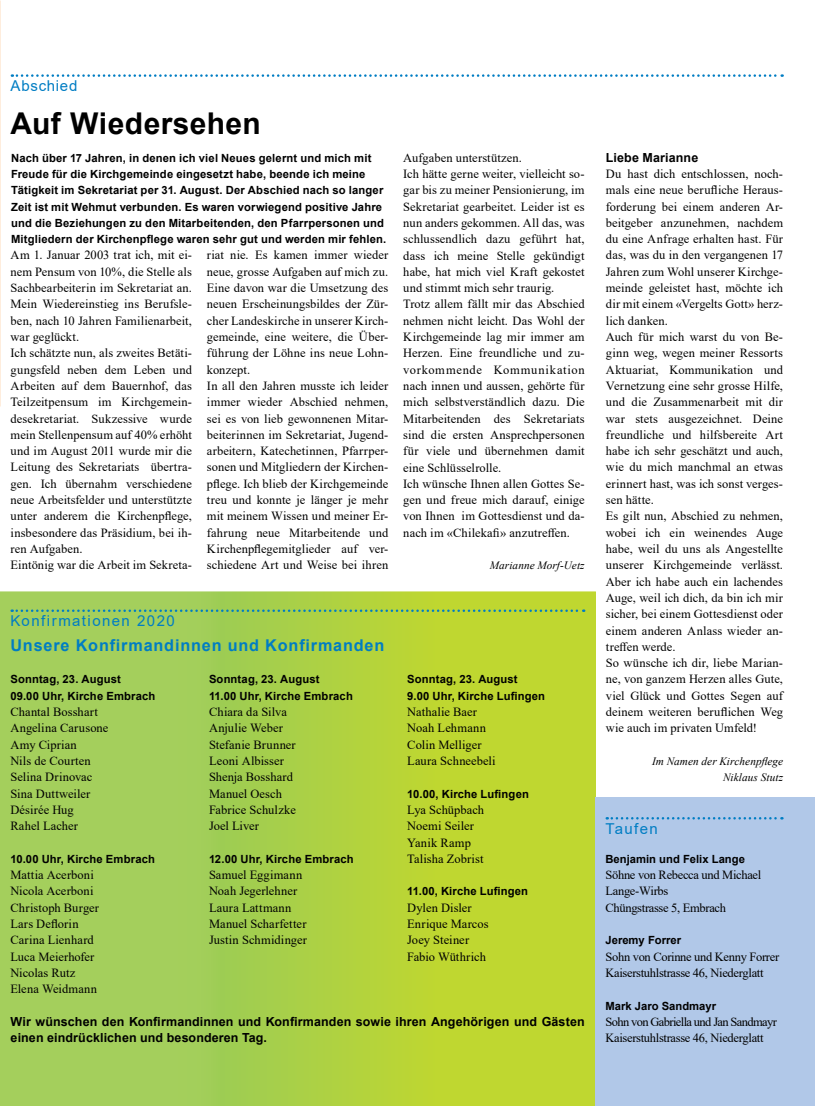
<style>
.page{position:relative;width:815px;height:1106px;background:#fff}
.page>*{position:absolute;margin:0;border:0;box-sizing:border-box;transform-origin:0 0}
.t1{font:700 30px "Arial";letter-spacing:.015em;color:#000}
.t2{font:700 16.25px "Arial";letter-spacing:.05em;color:#007dc3}
.t3{font:15px "Arial";letter-spacing:.095em;color:#007dc3}
.t4{font:15px "Arial";letter-spacing:.045em;color:#007dc3}
.t5{font:12.5px/16.2px "Times New Roman";letter-spacing:.005em;color:#000}
.t6{font:12.5px/16.2px "Times New Roman";letter-spacing:-.025em;color:#000}
.t7{font:700 12.5px/16.2px "Arial";letter-spacing:.01em;color:#000}
.t8{font:700 11.25px/16.2px "Arial";letter-spacing:.01em;color:#000}
.t9{font:italic 11.25px/16.2px "Times New Roman";letter-spacing:.005em;color:#000;text-align:right}
</style>
<div class="page">
<svg style="left:0;top:591px;width:596px;height:515px;background:#aed246"></svg>
<div style="left:595px;top:797px;width:220px;height:309px;background:#b1c8e8"></div>
<svg style="left:12px;top:74px;width:771px;height:3px"></svg>
<svg style="left:607px;top:817px;width:175px;height:2px"></svg>
<svg style="left:12px;top:609px;width:572px;height:3px;background:#78b76c"></svg>
<p class="t4" style="left:11px;top:75px;width:68px">Abschied</p>
<h1 class="t1" style="left:11px;top:102px;width:252px">Auf Wiedersehen</h1>
<p class="t8" style="left:11px;top:150px;width:377px">Nach über 17 Jahren, in denen ich viel Neues gelernt und mich mit Freude für die Kirchgemeinde eingesetzt habe, beende ich meine Tätigkeit im Sekretariat per 31. August. Der Abschied nach so langer Zeit ist mit Wehmut verbunden. Es waren vorwiegend positive Jahre und die Beziehungen zu den Mitarbeitenden, den Pfarrpersonen und Mitgliedern der Kirchenpflege waren sehr gut und werden mir fehlen.</p>
<p class="t5" style="left:11px;top:247px;width:183px">Am 1. Januar 2003 trat ich, mit ei&shy;nem Pensum von 10%, die Stelle als<br>Sachbearbeiterin im Sekretariat an.<br>Mein Wiedereinstieg ins Berufsle&shy;ben, nach 10 Jahren Familienarbeit, war geglückt.<br>Ich schätzte nun, als zweites Betäti&shy;gungsfeld neben dem Leben und<br>Arbeiten auf dem Bauernhof, das<br>Teilzeitpensum im Kirchgemein&shy;desekretariat. Sukzessive wurde mein Stellenpensum auf 40% erhöht und im August 2011 wurde mir die<br>Leitung des Sekretariats übertra&shy;gen. Ich übernahm verschiedene neue Arbeitsfelder und unterstützte unter anderem die Kirchenpflege, insbesondere das Präsidium, bei ih&shy;ren Aufgaben.<br>Eintönig war die Arbeit im Sekreta-</p>
<p class="t5" style="left:207px;top:247px;width:183px">riat nie. Es kamen immer wieder neue, grosse Aufgaben auf mich zu.<br>Eine davon war die Umsetzung des neuen Erscheinungsbildes der Zür&shy;cher Landeskirche in unserer Kirch&shy;gemeinde, eine weitere, die Über&shy;führung der Löhne ins neue Lohn&shy;konzept.<br>In all den Jahren musste ich leider immer wieder Abschied nehmen, sei es von lieb gewonnenen Mitar&shy;beiterinnen im Sekretariat, Jugend&shy;arbeitern, Katechetinnen, Pfarrper&shy;sonen und Mitgliedern der Kirchen&shy;pflege. Ich blieb der Kirchgemeinde treu und konnte je länger je mehr mit meinem Wissen und meiner Er&shy;fahrung neue Mitarbeitende und<br>Kirchenpflegemitglieder auf ver&shy;schiedene Art und Weise bei ihren</p>
<p class="t5" style="left:403px;top:149px;width:183px">Aufgaben unterstützen.<br>Ich hätte gerne weiter, vielleicht so&shy;gar bis zu meiner Pensionierung, im<br>Sekretariat gearbeitet. Leider ist es nun anders gekommen. All das, was schlussendlich dazu geführt hat, dass ich meine Stelle gekündigt habe, hat mich viel Kraft gekostet und stimmt mich sehr traurig.<br>Trotz allem fällt mir das Abschied nehmen nicht leicht. Das Wohl der<br>Kirchgemeinde lag mir immer am<br>Herzen. Eine freundliche und zu&shy;vorkommende Kommunikation nach innen und aussen, gehörte für mich selbstverständlich dazu. Die<br>Mitarbeitenden des Sekretariats sind die ersten Ansprechpersonen für viele und übernehmen damit eine Schlüsselrolle.<br>Ich wünsche Ihnen allen Gottes Se&shy;gen und freue mich darauf, einige von Ihnen im Gottesdienst und da&shy;nach im «Chilekafi» anzutreffen.</p>
<p class="t9" style="left:490px;top:557px;width:96px">Marianne Morf-Uetz</p>
<p class="t3" style="left:10px;top:610px;width:166px">Konfirmationen 2020</p>
<h2 class="t2" style="left:10px;top:633px;width:375px">Unsere Konfirmandinnen und Konfirmanden</h2>
<p class="t8" style="left:10px;top:671px;width:147px">Sonntag, 23. August<br>09.00 Uhr, Kirche Embrach</p>
<p class="t5" style="left:10px;top:703px;width:99px">Chantal Bosshart<br>Angelina Carusone<br>Amy Ciprian<br>Nils de Courten<br>Selina Drinovac<br>Sina Duttweiler<br>Désirée Hug<br>Rahel Lacher</p>
<p class="t8" style="left:10px;top:850px;width:146px">10.00 Uhr, Kirche Embrach</p>
<p class="t5" style="left:10px;top:866px;width:90px">Mattia Acerboni<br>Nicola Acerboni<br>Christoph Burger<br>Lars Deflorin<br>Carina Lienhard<br>Luca Meierhofer<br>Nicolas Rutz<br>Elena Weidmann</p>
<p class="t8" style="left:209px;top:671px;width:145px">Sonntag, 23. August<br>11.00 Uhr, Kirche Embrach</p>
<p class="t5" style="left:209px;top:703px;width:88px">Chiara da Silva<br>Anjulie Weber<br>Stefanie Brunner<br>Leoni Albisser<br>Shenja Bosshard<br>Manuel Oesch<br>Fabrice Schulzke<br>Joel Liver</p>
<p class="t8" style="left:209px;top:850px;width:146px">12.00 Uhr, Kirche Embrach</p>
<p class="t5" style="left:209px;top:866px;width:99px">Samuel Eggimann<br>Noah Jegerlehner<br>Laura Lattmann<br>Manuel Scharfetter<br>Justin Schmidinger</p>
<p class="t8" style="left:407px;top:671px;width:139px">Sonntag, 23. August<br>9.00 Uhr, Kirche Lufingen</p>
<p class="t5" style="left:407px;top:703px;width:90px">Nathalie Baer<br>Noah Lehmann<br>Colin Melliger<br>Laura Schneebeli</p>
<p class="t8" style="left:407px;top:785px;width:123px">10.00, Kirche Lufingen</p>
<p class="t5" style="left:407px;top:801px;width:78px">Lya Schüpbach<br>Noemi Seiler<br>Yanik Ramp<br>Talisha Zobrist</p>
<p class="t8" style="left:407px;top:883px;width:122px">11.00, Kirche Lufingen</p>
<p class="t5" style="left:407px;top:899px;width:83px">Dylen Disler<br>Enrique Marcos<br>Joey Steiner<br>Fabio Wüthrich</p>
<p class="t7" style="left:11px;top:1013px;width:576px">Wir wünschen den Konfirmandinnen und Konfirmanden sowie ihren Angehörigen und Gästen einen eindrücklichen und besonderen Tag.</p>
<p class="t7" style="left:606px;top:149px;width:94px">Liebe Marianne</p>
<p class="t5" style="left:606px;top:165px;width:179px">Du hast dich entschlossen, noch&shy;mals eine neue berufliche Heraus&shy;forderung bei einem anderen Ar&shy;beitgeber anzunehmen, nachdem du eine Anfrage erhalten hast. Für das, was du in den vergangenen 17<br>Jahren zum Wohl unserer Kirchge&shy;meinde geleistet hast, möchte ich dir mit einem «Vergelts Gott» herz&shy;lich danken.<br>Auch für mich warst du von Be&shy;ginn weg, wegen meiner Ressorts<br>Aktuariat, Kommunikation und<br>Vernetzung eine sehr grosse Hilfe, und die Zusammenarbeit mit dir war stets ausgezeichnet. Deine freundliche und hilfsbereite Art habe ich sehr geschätzt und auch, wie du mich manchmal an etwas erinnert hast, was ich sonst verges&shy;sen hätte.<br>Es gilt nun, Abschied zu nehmen, wobei ich ein weinendes Auge habe, weil du uns als Angestellte unserer Kirchgemeinde verlässt.<br>Aber ich habe auch ein lachendes<br>Auge, weil ich dich, da bin ich mir sicher, bei einem Gottesdienst oder einem anderen Anlass wieder an&shy;treffen werde.<br>So wünsche ich dir, liebe Marian&shy;ne, von ganzem Herzen alles Gute, viel Glück und Gottes Segen auf deinem weiteren beruflichen Weg wie auch im privaten Umfeld!</p>
<p class="t9" style="left:652px;top:752px;width:132px">Im Namen der Kirchenpflege<br>Niklaus Stutz</p>
<p class="t3" style="left:605px;top:818px;width:54px">Taufen</p>
<p class="t8" style="left:605px;top:850px;width:141px">Benjamin und Felix Lange</p>
<p class="t6" style="left:605px;top:866px;width:157px">Söhne von Rebecca und Michael<br>Lange-Wirbs<br>Chüngstrasse 5, Embrach</p>
<p class="t8" style="left:605px;top:932px;width:77px">Jeremy Forrer</p>
<p class="t6" style="left:605px;top:948px;width:175px">Sohn von Corinne und Kenny Forrer<br>Kaiserstuhlstrasse 46, Niederglatt</p>
<p class="t8" style="left:605px;top:997px;width:112px">Mark Jaro Sandmayr</p>
<p class="t6" style="left:605px;top:1013px;width:173px">Sohn von Gabriella und Jan Sandmayr<br>Kaiserstuhlstrasse 46, Niederglatt</p>
</div>
